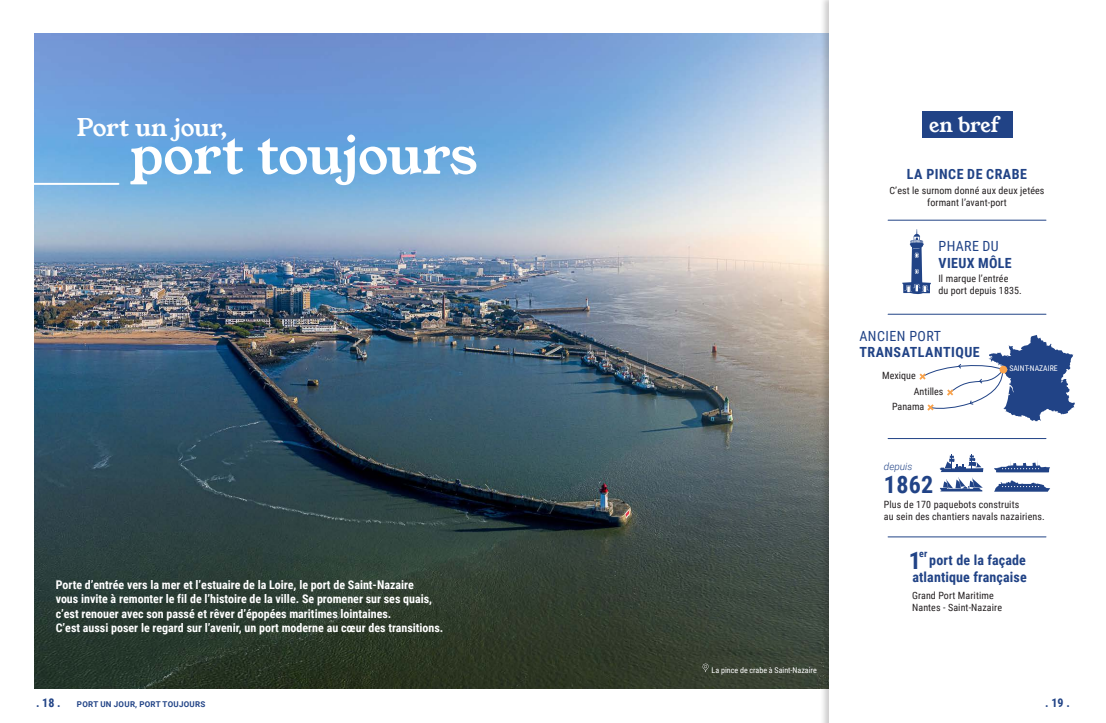
<style>
.page{position:relative;width:1106px;height:723px;background:#fff}
.page>*{position:absolute;margin:0;border:0;box-sizing:border-box;transform-origin:0 0}
.t1{font:53px "Young Serif";letter-spacing:-.005em;color:#fff}
.t2{font:24px "Young Serif";color:#fff}
.t3{font:700 24px "Roboto Condensed";color:#214386}
.t4{font:20px "Young Serif";letter-spacing:-.005em;color:#fff}
.t5{font:700 14px/16.8px "Roboto Condensed";letter-spacing:.025em;color:#214386}
.t6{font:14px "Roboto Condensed";letter-spacing:.035em;color:#214386}
.t7{font:700 12px "Roboto Condensed";color:#fff}
.t8{font:700 12px "Roboto Condensed";color:#214386}
.t9{font:10px/12px "Roboto Condensed";letter-spacing:.01em;color:#231f20;text-align:center}
.t10{font:italic 300 10px "Roboto";color:#214386}
.t11{font:700 9.9px "Roboto Condensed";color:#214386}
.t12{font:8px "Roboto Condensed";color:#fff}
.t13{font:700 8px "Roboto";letter-spacing:.035em;color:#214386}
.t14{font:7.8px "Roboto Condensed";color:#fff}
.s1{font-weight:400}
</style>
<div class="page">
<img style="left:34px;top:33px;width:785px;height:656px">
<div style="left:819px;top:0;width:287px;height:723px;background:#231f20;opacity:.22"></div>
<div style="left:829px;top:0;width:277px;height:723px;background:#fff"></div>
<svg style="left:702px;top:663px;width:6px;height:9px"></svg>
<hr style="left:0;top:183px;width:118px;height:2px;background:#fff">
<div style="left:922px;top:111px;width:90px;height:27px;background:#214386"></div>
<svg style="left:919px;top:335px;width:155px;height:86px"></svg>
<svg style="left:902px;top:229px;width:29px;height:65px"></svg>
<svg style="left:939px;top:455px;width:44px;height:36px"></svg>
<svg style="left:994px;top:480px;width:56px;height:12px"></svg>
<svg style="left:994px;top:461px;width:56px;height:11px"></svg>
<hr style="left:888px;top:220px;width:158px;height:1px;background:#214386">
<hr style="left:888px;top:314px;width:158px;height:1px;background:#214386">
<hr style="left:888px;top:438px;width:158px;height:1px;background:#214386">
<hr style="left:888px;top:537px;width:158px;height:1px;background:#214386">
<p class="t2" style="left:77px;top:113px;width:152px">Port un jour,</p>
<p class="t1" style="left:130px;top:124px;width:349px">port toujours</p>
<p class="t7" style="left:56px;top:576px;width:360px">Porte d’entrée vers la mer et l’estuaire de la Loire, le port de Saint-Nazaire</p>
<p class="t7" style="left:56px;top:590px;width:378px">vous invite à remonter le fil de l’histoire de la ville. Se promener sur ses quais,</p>
<p class="t7" style="left:56px;top:605px;width:337px">c’est renouer avec son passé et rêver d’épopées maritimes lointaines.</p>
<p class="t7" style="left:56px;top:619px;width:389px">C’est aussi poser le regard sur l’avenir, un port moderne au cœur des transitions.</p>
<p class="t12" style="left:711px;top:665px;width:107px">La pince de crabe à Saint-Nazaire</p>
<p class="t4" style="left:929px;top:114px;width:71px">en bref</p>
<p class="t5" style="left:907px;top:165px;width:122px">LA PINCE DE CRABE</p>
<p class="t9" style="left:889px;top:184px;width:156px">C’est le surnom donné aux deux jetées formant l’avant-port</p>
<p class="t5" style="left:938px;top:237px;width:75px"><span class="s1">PHARE DU<br></span>VIEUX MÔLE</p>
<p class="t9" style="left:938px;top:272px;width:72px">Il marque l’entrée</p>
<p class="t9" style="left:938px;top:284px;width:85px">du port depuis 1835.</p>
<p class="t6" style="left:859px;top:326px;width:83px">ANCIEN PORT</p>
<p class="t5" style="left:859px;top:343px;width:122px">TRANSATLANTIQUE</p>
<p class="t9" style="left:882px;top:369px;width:35px">Mexique</p>
<p class="t9" style="left:913px;top:385px;width:31px">Antilles</p>
<p class="t9" style="left:892px;top:400px;width:34px">Panama</p>
<p class="t10" style="left:884px;top:459px;width:30px">depuis</p>
<p class="t3" style="left:884px;top:467px;width:51px">1862</p>
<p class="t14" style="left:1009px;top:363px;width:50px">SAINT-NAZAIRE</p>
<p class="t9" style="left:884px;top:498px;width:137px">Plus de 170 paquebots construits</p>
<p class="t9" style="left:884px;top:510px;width:162px">au sein des chantiers navals nazairiens.</p>
<p class="t3" style="left:909px;top:543px;width:14px">1</p>
<p class="t11" style="left:919px;top:546px;width:10px">er</p>
<p class="t5" style="left:929px;top:551px;width:98px">port de la façade</p>
<p class="t5" style="left:912px;top:568px;width:116px">atlantique française</p>
<p class="t9" style="left:912px;top:589px;width:83px">Grand Port Maritime</p>
<p class="t9" style="left:912px;top:601px;width:91px">Nantes - Saint-Nazaire</p>
<p class="t8" style="left:36px;top:694px;width:26px">. 18 .</p>
<p class="t13" style="left:77px;top:698px;width:130px">PORT UN JOUR, PORT TOUJOURS</p>
<p class="t8" style="left:1045px;top:694px;width:26px">. 19 .</p>
</div>
